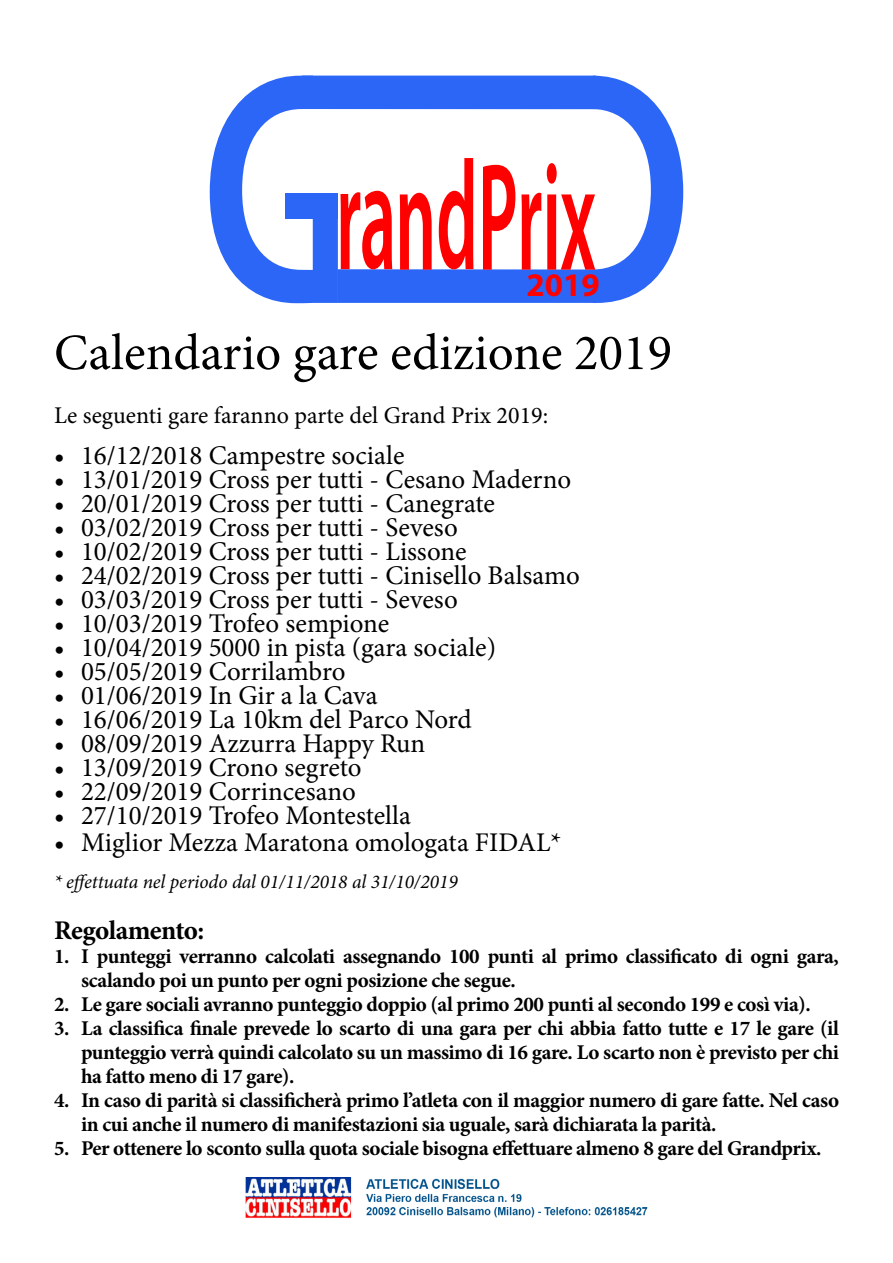
<style>
.page{position:relative;width:893px;height:1263px;background:#fff}
.page>*{position:absolute;margin:0;border:0;box-sizing:border-box;transform-origin:0 0}
.t1{font:51px "Minion Pro";color:#000}
.t2{font:700 33px "Myriad Pro";color:#f00}
.t3{font:27px "Minion Pro";color:#000}
.t4{font:700 27px "Minion Pro";letter-spacing:-.025em;color:#000}
.t5{font:24px "Minion Pro";color:#000}
.t6{font:700 21px/24px "Minion Pro";letter-spacing:-.02em;color:#000}
.t7{font:italic 19.5px "Minion Pro";color:#000}
</style>
<div class="page">
<div style="left:302px;top:76px;width:294px;height:33px;background:#2b66f7"></div>
<div style="left:337px;top:269px;width:259px;height:34px;background:#2b66f7"></div>
<svg style="left:210px;top:75px;width:182px;height:228px"></svg>
<svg style="left:400px;top:193px;width:32px;height:77px"></svg>
<svg style="left:439px;top:158px;width:34px;height:111px"></svg>
<svg style="left:483px;top:165px;width:32px;height:105px"></svg>
<svg style="left:521px;top:193px;width:20px;height:77px"></svg>
<svg style="left:547px;top:75px;width:136px;height:228px"></svg>
<img style="left:245px;top:1178px;width:403px;height:40px">
<h2 class="t2" style="left:526px;top:264px;width:75px">2019</h2>
<h1 class="t1" style="left:54px;top:319px;width:619px">Calendario gare edizione 2019</h1>
<p class="t5" style="left:54px;top:399px;width:496px">Le seguenti gare faranno parte del Grand Prix 2019:</p>
<p class="t3" style="left:54px;top:437px;width:352px">• 16/12/2018 Campestre sociale</p>
<p class="t3" style="left:54px;top:461px;width:519px">• 13/01/2019 Cross per tutti - Cesano Maderno</p>
<p class="t3" style="left:54px;top:485px;width:442px">• 20/01/2019 Cross per tutti - Canegrate</p>
<p class="t3" style="left:54px;top:509px;width:405px">• 03/02/2019 Cross per tutti - Seveso</p>
<p class="t3" style="left:54px;top:533px;width:414px">• 10/02/2019 Cross per tutti - Lissone</p>
<p class="t3" style="left:54px;top:557px;width:527px">• 24/02/2019 Cross per tutti - Cinisello Balsamo</p>
<p class="t3" style="left:54px;top:581px;width:405px">• 03/03/2019 Cross per tutti - Seveso</p>
<p class="t3" style="left:54px;top:605px;width:337px">• 10/03/2019 Trofeo sempione</p>
<p class="t3" style="left:54px;top:629px;width:444px">• 10/04/2019 5000 in pista (gara sociale)</p>
<p class="t3" style="left:54px;top:653px;width:293px">• 05/05/2019 Corrilambro</p>
<p class="t3" style="left:54px;top:677px;width:325px">• 01/06/2019 In Gir a la Cava</p>
<p class="t3" style="left:54px;top:701px;width:419px">• 16/06/2019 La 10km del Parco Nord</p>
<p class="t3" style="left:54px;top:725px;width:373px">• 08/09/2019 Azzurra Happy Run</p>
<p class="t3" style="left:54px;top:749px;width:309px">• 13/09/2019 Crono segreto</p>
<p class="t3" style="left:54px;top:773px;width:303px">• 22/09/2019 Corrincesano</p>
<p class="t3" style="left:54px;top:797px;width:359px">• 27/10/2019 Trofeo Montestella</p>
<p class="t3" style="left:54px;top:824px;width:509px">• Miglior Mezza Maratona omologata FIDAL*</p>
<p class="t7" style="left:54px;top:868px;width:405px">* effettuata nel periodo dal 01/11/2018 al 31/10/2019</p>
<p class="t4" style="left:54px;top:911px;width:152px">Regolamento:</p>
<p class="t6" style="left:81px;top:944px;width:759px;text-indent:-27px">1. I punteggi verranno calcolati assegnando 100 punti al primo classificato di ogni gara, scalando poi un punto per ogni posizione che segue.</p>
<p class="t6" style="left:54px;top:992px;width:758px">2. Le gare sociali avranno punteggio doppio (al primo 200 punti al secondo 199 e così via).</p>
<p class="t6" style="left:81px;top:1016px;width:759px;text-align:justify;text-indent:-27px">3. La classifica finale prevede lo scarto di una gara per chi abbia fatto tutte e 17 le gare (il punteggio verrà quindi calcolato su un massimo di 16 gare. Lo scarto non è previsto per chi ha fatto meno di 17 gare).</p>
<p class="t6" style="left:81px;top:1088px;width:759px;text-indent:-27px">4. In caso di parità si classificherà primo l’atleta con il maggior numero di gare fatte. Nel caso in cui anche il numero di manifestazioni sia uguale, sarà dichiarata la parità.</p>
<p class="t6" style="left:54px;top:1136px;width:769px">5. Per ottenere lo sconto sulla quota sociale bisogna effettuare almeno 8 gare del Grandprix.</p>
</div>
